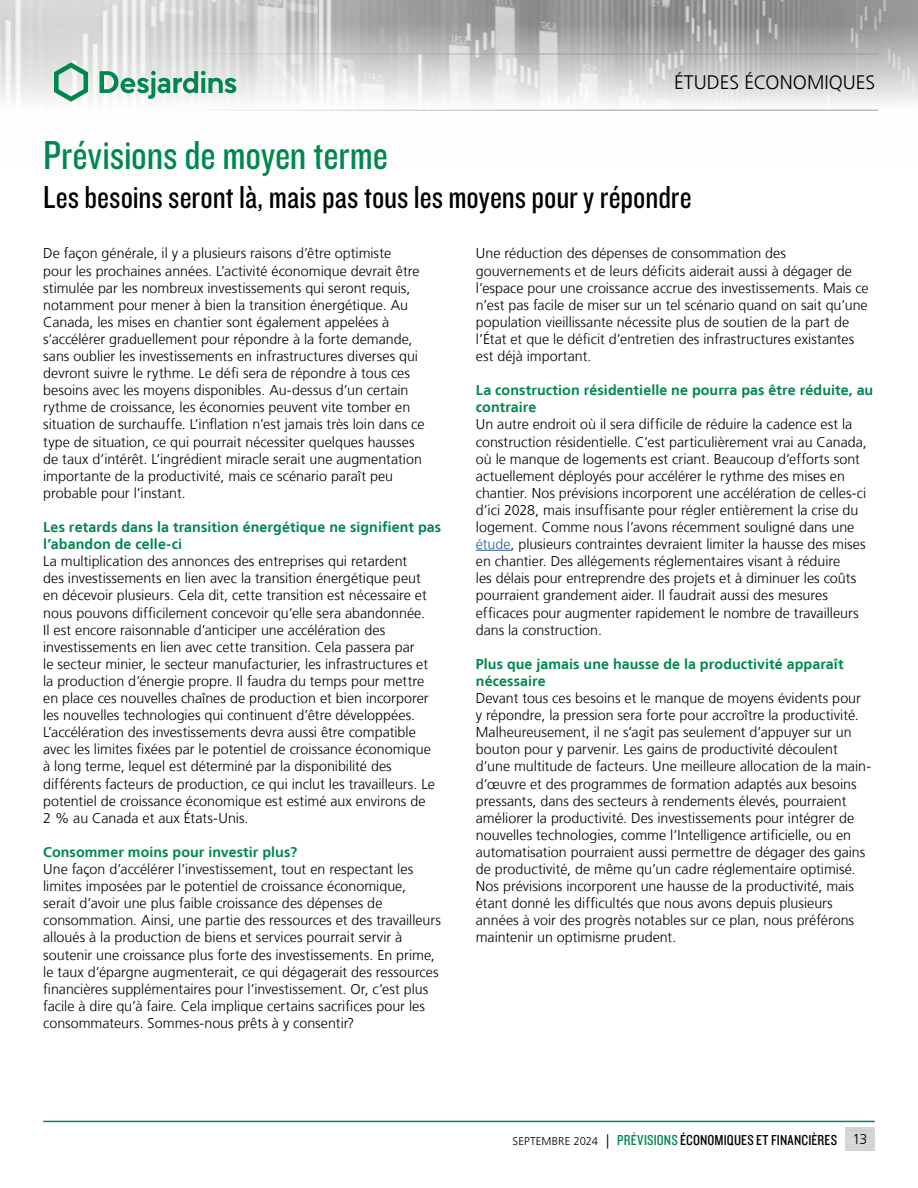
<style>
.page{position:relative;width:918px;height:1188px;background:#fff}
.page>*{position:absolute;margin:0;border:0;box-sizing:border-box;transform-origin:0 0}
.t1{font:42px "Knockout 29 Junior Ltweight";letter-spacing:-.005em;color:#00874e}
.t2{font:33px "Knockout 29 Junior Ltweight";color:#000}
.t3{font:300 19.5px "Frutiger LT";color:#000}
.t4{font:15px "Knockout 29 Junior Ltweight";letter-spacing:.01em;color:#000}
.t5{font:300 14.25px/17.1px "Frutiger LT";color:#000}
.t6{font:700 14.25px/17.1px "Frutiger LT";letter-spacing:.005em;color:#00874e}
.s1{color:#275b9b}
.s2{font-family:"Frutiger LT";font-weight:300;font-size:11.25px}
.s3{font-family:"Frutiger LT";font-weight:300;font-size:14.25px}
.s4{color:#00874e}
</style>
<div class="page">
<img style="left:0;top:0;width:918px;height:110px">
<hr style="left:0;top:54px;width:878px;height:1px;background:#9d9d9c">
<hr style="left:0;top:110px;width:878px;height:1px;background:#9d9d9c">
<svg style="left:54px;top:62px;width:34px;height:40px"></svg>
<svg style="left:100px;top:71px;width:136px;height:28px"></svg>
<hr style="left:43px;top:1121px;width:832px;height:1px;background:#00874e">
<hr style="left:476px;top:550px;width:34px;height:1px;background:#275b9b">
<h3 class="t3" style="left:674px;top:72px;width:203px">ÉTUDES ÉCONOMIQUES</h3>
<h1 class="t1" style="left:43px;top:128px;width:346px">Prévisions de moyen terme</h1>
<h2 class="t2" style="left:43px;top:176px;width:650px">Les besoins seront là, mais pas tous les moyens pour y répondre</h2>
<p class="t5" style="left:43px;top:245px;width:383px">De façon générale, il y a plusieurs raisons d’être optimiste<br>pour les prochaines années. L’activité économique devrait être stimulée par les nombreux investissements qui seront requis, notamment pour mener à bien la transition énergétique. Au Canada, les mises en chantier sont également appelées à s’accélérer graduellement pour répondre à la forte demande, sans oublier les investissements en infrastructures diverses qui devront suivre le rythme. Le défi sera de répondre à tous ces besoins avec les moyens disponibles. Au-dessus d’un certain rythme de croissance, les économies peuvent vite tomber en situation de surchauffe. L’inflation n’est jamais très loin dans ce type de situation, ce qui pourrait nécessiter quelques hausses de taux d’intérêt. L’ingrédient miracle serait une augmentation importante de la productivité, mais ce scénario paraît peu probable pour l’instant.</p>
<p class="t6" style="left:43px;top:519px;width:400px">Les retards dans la transition énergétique ne signifient pas l’abandon de celle-ci</p>
<p class="t5" style="left:43px;top:553px;width:393px">La multiplication des annonces des entreprises qui retardent<br>des investissements en lien avec la transition énergétique peut en décevoir plusieurs. Cela dit, cette transition est nécessaire et nous pouvons difficilement concevoir qu’elle sera abandonnée.<br>Il est encore raisonnable d’anticiper une accélération des investissements en lien avec cette transition. Cela passera par<br>le secteur minier, le secteur manufacturier, les infrastructures et la production d’énergie propre. Il faudra du temps pour mettre en place ces nouvelles chaînes de production et bien incorporer les nouvelles technologies qui continuent d’être développées.<br>L’accélération des investissements devra aussi être compatible avec les limites fixées par le potentiel de croissance économique à long terme, lequel est déterminé par la disponibilité des différents facteurs de production, ce qui inclut les travailleurs. Le potentiel de croissance économique est estimé aux environs de 2 % au Canada et aux États‑Unis.</p>
<p class="t6" style="left:43px;top:844px;width:255px">Consommer moins pour investir plus?</p>
<p class="t5" style="left:43px;top:861px;width:399px">Une façon d’accélérer l’investissement, tout en respectant les limites imposées par le potentiel de croissance économique, serait d’avoir une plus faible croissance des dépenses de consommation. Ainsi, une partie des ressources et des travailleurs alloués à la production de biens et services pourrait servir à soutenir une croissance plus forte des investissements. En prime, le taux d’épargne augmenterait, ce qui dégagerait des ressources financières supplémentaires pour l’investissement. Or, c’est plus facile à dire qu’à faire. Cela implique certains sacrifices pour les consommateurs. Sommes-nous prêts à y consentir?</p>
<p class="t5" style="left:476px;top:245px;width:394px">Une réduction des dépenses de consommation des gouvernements et de leurs déficits aiderait aussi à dégager de l’espace pour une croissance accrue des investissements. Mais ce n’est pas facile de miser sur un tel scénario quand on sait qu’une population vieillissante nécessite plus de soutien de la part de l’État et que le déficit d’entretien des infrastructures existantes est déjà important.</p>
<p class="t6" style="left:476px;top:382px;width:399px">La construction résidentielle ne pourra pas être réduite, au contraire</p>
<p class="t5" style="left:476px;top:416px;width:392px">Un autre endroit où il sera difficile de réduire la cadence est la construction résidentielle. C’est particulièrement vrai au Canada, où le manque de logements est criant. Beaucoup d’efforts sont actuellement déployés pour accélérer le rythme des mises en chantier. Nos prévisions incorporent une accélération de celles-ci d’ici 2028, mais insuffisante pour régler entièrement la crise du logement. Comme nous l’avons récemment souligné dans une <span class="s1">étude</span>, plusieurs contraintes devraient limiter la hausse des mises en chantier. Des allégements réglementaires visant à réduire<br>les délais pour entreprendre des projets et à diminuer les coûts pourraient grandement aider. Il faudrait aussi des mesures efficaces pour augmenter rapidement le nombre de travailleurs dans la construction.</p>
<p class="t6" style="left:476px;top:655px;width:369px">Plus que jamais une hausse de la productivité apparaît nécessaire</p>
<p class="t5" style="left:476px;top:690px;width:397px">Devant tous ces besoins et le manque de moyens évidents pour<br>y répondre, la pression sera forte pour accroître la productivité.<br>Malheureusement, il ne s’agit pas seulement d’appuyer sur un bouton pour y parvenir. Les gains de productivité découlent d’une multitude de facteurs. Une meilleure allocation de la main&shy;d’œuvre et des programmes de formation adaptés aux besoins pressants, dans des secteurs à rendements élevés, pourraient améliorer la productivité. Des investissements pour intégrer de nouvelles technologies, comme l’Intelligence artificielle, ou en automatisation pourraient aussi permettre de dégager des gains de productivité, de même qu’un cadre réglementaire optimisé.<br>Nos prévisions incorporent une hausse de la productivité, mais étant donné les difficultés que nous avons depuis plusieurs années à voir des progrès notables sur ce plan, nous préférons maintenir un optimisme prudent.</p>
<p class="t4" style="left:513px;top:1130px;width:356px"><span class="s2">SEPTEMBRE 2024</span> <span class="s3">|</span> <span class="s4">PRÉVISIONS</span> ÉCONOMIQUES ET FINANCIÈRES <span class="s3">13</span></p>
</div>
